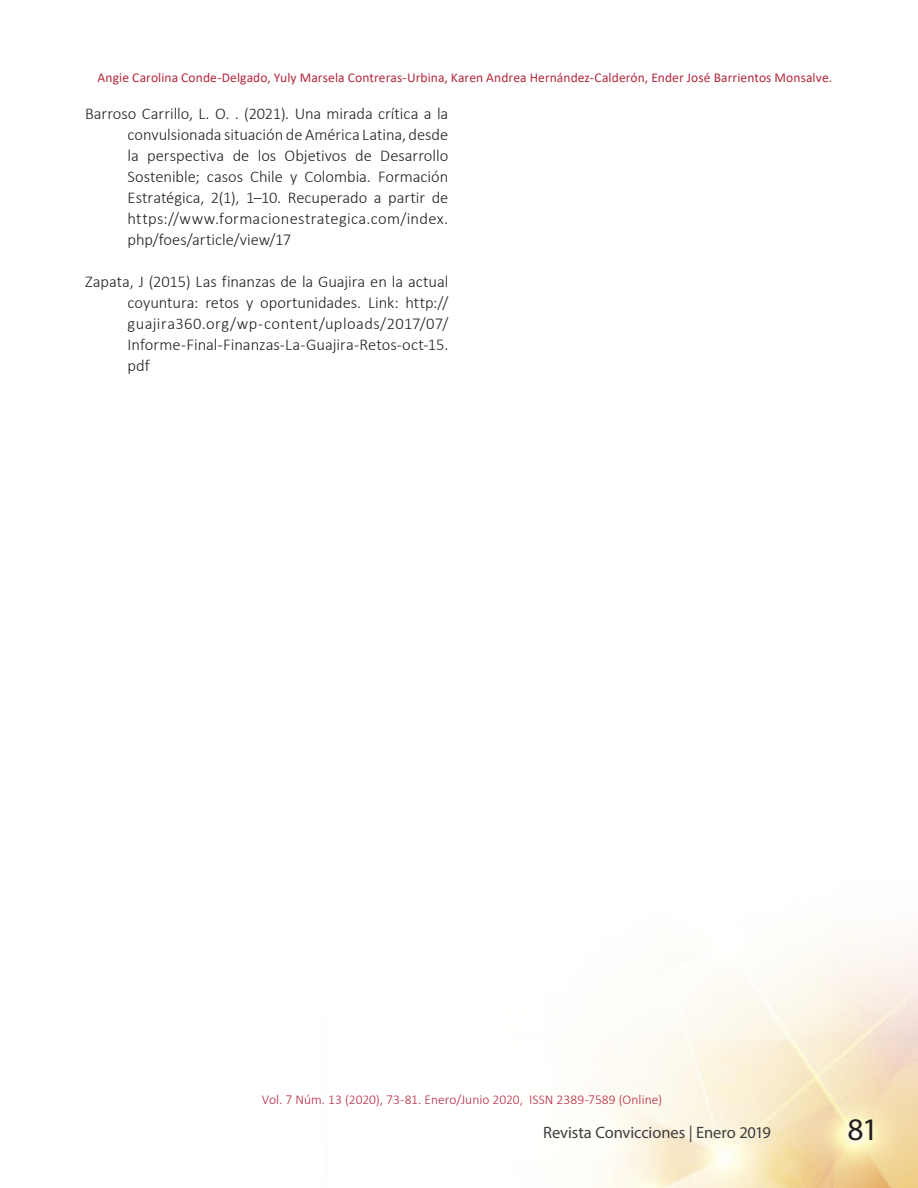
<style>
.page{position:relative;width:918px;height:1188px;background:#fff}
.page>*{position:absolute;margin:0;border:0;box-sizing:border-box;transform-origin:0 0}
.t1{font:31.5px "Myriad Pro";color:#231f20}
.Referencias{font:300 16.5px/21px "Calibri";letter-spacing:.005em;color:#231f20;text-align:justify}
.t2{font:16.5px "Myriad Pro";letter-spacing:-.005em;color:#3e3e3f}
.t3{font:13.5px "Calibri";letter-spacing:.005em;color:#b5283e}
.t4{font:300 13.5px "Calibri";letter-spacing:.005em;color:#b5283e}
</style>
<div class="page">
<img style="left:601px;top:939px;width:317px;height:249px">
<p class="t3" style="left:98px;top:68px;width:736px">Angie Carolina Conde-Delgado, Yuly Marsela Contreras-Urbina, Karen Andrea Hernández-Calderón, Ender José Barrientos Monsalve.</p>
<p class="Referencias" style="left:128px;top:103px;width:322px;text-indent:-43px">Barroso Carrillo, L. O. . (2021). Una mirada crítica a la convulsionada situación de América Latina, desde la perspectiva de los Objetivos de Desarrollo Sostenible; casos Chile y Colombia. Formación Estratégica, 2(1), 1–10. Recuperado a partir de https://www.formacionestrategica.com/index. php/foes/article/view/17</p>
<p class="Referencias" style="left:128px;top:271px;width:322px;text-indent:-43px">Zapata, J (2015) Las finanzas de la Guajira en la actual coyuntura: retos y oportunidades. Link: http:// guajira360.org/wp-content/uploads/2017/07/ Informe-Final-Finanzas-La-Guajira-Retos-oct-15. pdf</p>
<p class="t4" style="left:262px;top:1091px;width:402px">Vol. 7 Núm. 13 (2020), 73-81. Enero/Junio 2020, ISSN 2389-7589 (Online)</p>
<p class="t2" style="left:543px;top:1123px;width:229px">Revista Convicciones | Enero 2019</p>
<h1 class="t1" style="left:848px;top:1110px;width:32px">81</h1>
</div>
